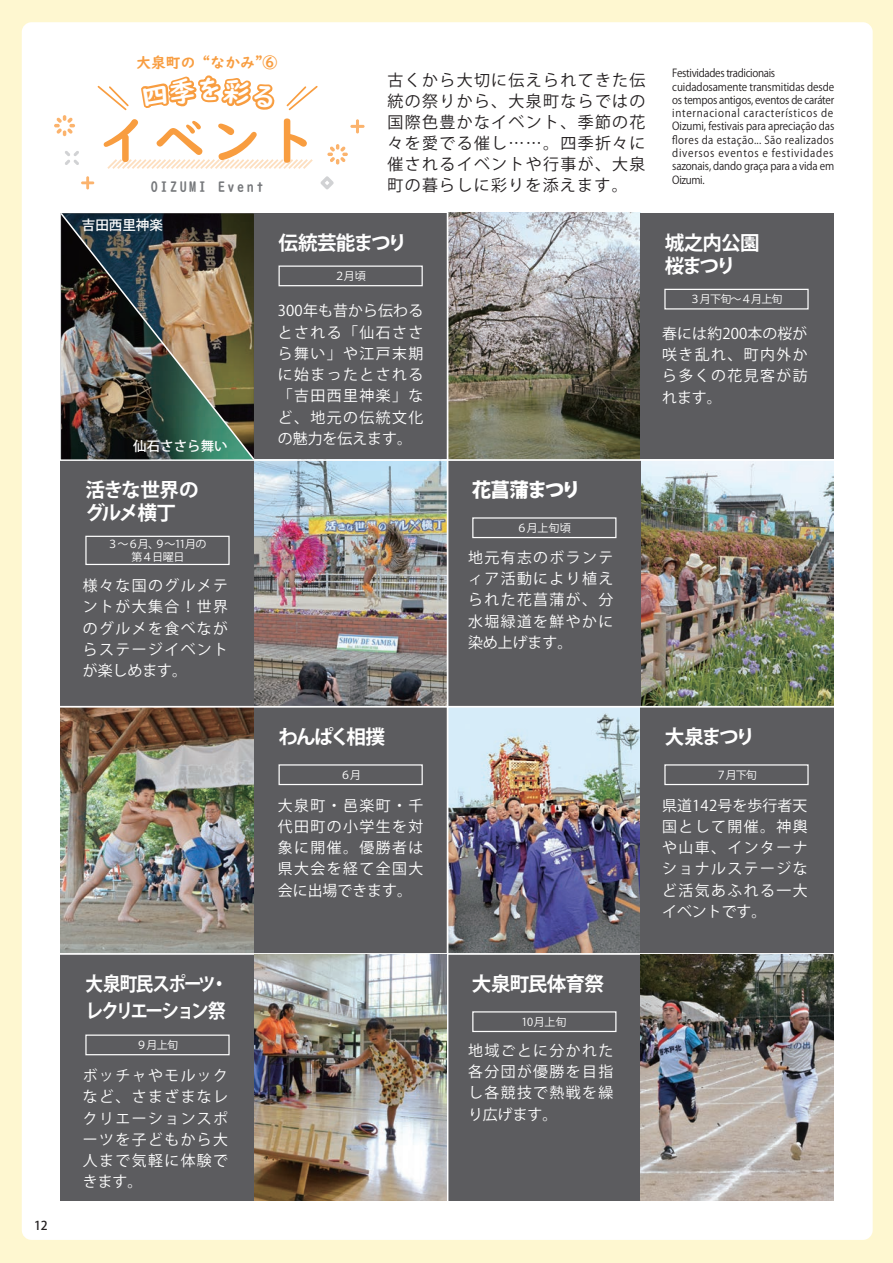
<style>
.page{position:relative;width:893px;height:1263px;background:#fff}
.page>*{position:absolute;margin:0;border:0;box-sizing:border-box;transform-origin:0 0}
.t1{font:52.5px "UD Digi Kyokasho N B";color:#f89d40}
.t2{font:700 19.5px "Koz Go Pro";letter-spacing:-.075em;color:#fff}
.t3{font:700 19.5px/27.2px "Koz Go Pro";letter-spacing:-.1em;color:#fff;scale:.9 1}
.t4{font:700 19.5px/23.4px "Koz Go Pro";letter-spacing:-.05em;color:#fff}
.t5{font:700 19.5px/23.4px "Koz Go Pro";letter-spacing:-.055em;color:#fff}
.t6{font:700 19.5px "Koz Go Pro";letter-spacing:-.04em;color:#fff}
.t7{font:800 19.5px "Koz Go Pro";letter-spacing:-.08em;color:#fff}
.t8{font:15.9px/21px "Koz Go Pro";letter-spacing:.085em;color:#231f20;text-align:justify}
.t9{font:14.85px/21.3px "Koz Go Pro";letter-spacing:.095em;color:#fff;text-align:justify}
.t10{font:14.85px "UD Digi Kyokasho N B";color:#f89d40}
.t11{font:14.25px "UD Digi Kyokasho N B";letter-spacing:.175em;color:#76787b}
.t12{font:500 13.5px "Koz Go Pro";color:#fff}
.t13{font:500 12.15px "Koz Go Pro";color:#231f20}
.t14{font:10.95px/13.4px "Koz Go Pro";letter-spacing:-.01em;color:#231f20;scale:.92 1}
.t15{font:10.95px "Koz Go Pro";letter-spacing:-.065em;color:#fff}
.t16{font:10.95px/13.5px "Koz Go Pro";letter-spacing:-.045em;color:#fff;text-align:center}
</style>
<div class="page">
<div style="left:0;top:0;width:892px;height:1263px;background:#fef7d0"></div>
<div style="left:22px;top:22px;width:851px;height:1218px;background:#fff;border-radius:10px"></div>
<img style="left:448px;top:213px;width:192px;height:246px">
<div style="left:254px;top:213px;width:193px;height:247px;background:#5c5c5f"></div>
<div style="left:640px;top:213px;width:193px;height:247px;background:#5c5c5f"></div>
<img style="left:61px;top:708px;width:193px;height:245px">
<img style="left:448px;top:708px;width:192px;height:245px">
<div style="left:254px;top:707px;width:193px;height:247px;background:#5c5c5f"></div>
<div style="left:640px;top:707px;width:193px;height:247px;background:#5c5c5f"></div>
<img style="left:254px;top:461px;width:193px;height:245px">
<img style="left:640px;top:461px;width:193px;height:245px">
<div style="left:61px;top:461px;width:193px;height:245px;background:#5c5c5f"></div>
<div style="left:448px;top:461px;width:192px;height:245px;background:#5c5c5f"></div>
<div style="left:61px;top:954px;width:193px;height:247px;background:#5c5c5f"></div>
<div style="left:447px;top:954px;width:193px;height:247px;background:#5c5c5f"></div>
<hr style="left:356px;top:119px;width:3px;height:14px;background:#fbb36d;border-radius:2px">
<hr style="left:350px;top:125px;width:15px;height:3px;background:#fbb36d;border-radius:2px">
<hr style="left:447px;top:204px;width:1px;height:1012px;background:#fff">
<hr style="left:46px;top:459px;width:802px;height:2px;background:#fff">
<hr style="left:46px;top:706px;width:802px;height:2px;background:#fff">
<hr style="left:46px;top:953px;width:802px;height:2px;background:#fff">
<img style="left:254px;top:955px;width:193px;height:246px">
<img style="left:60px;top:235px;width:196px;height:226px">
<div style="left:278px;top:265px;width:145px;height:21px;border:1px solid #fff"></div>
<div style="left:664px;top:289px;width:145px;height:20px;border:1px solid #fff"></div>
<div style="left:278px;top:764px;width:145px;height:21px;border:1px solid #fff"></div>
<div style="left:664px;top:764px;width:145px;height:21px;border:1px solid #fff"></div>
<div style="left:85px;top:536px;width:145px;height:29px;border:1px solid #fff"></div>
<div style="left:472px;top:517px;width:144px;height:21px;border:1px solid #fff"></div>
<div style="left:85px;top:1034px;width:145px;height:21px;border:1px solid #fff"></div>
<div style="left:472px;top:1011px;width:144px;height:21px;border:1px solid #fff"></div>
<img style="left:640px;top:955px;width:193px;height:245px">
<svg style="left:54px;top:22px;width:294px;height:213px"></svg>
<p class="t13" style="left:34px;top:1217px;width:15px">12</p>
<p class="t10" style="left:136px;top:54px;width:143px">大泉町の“なかみ”⑥</p>
<h1 class="t1" style="left:98px;top:110px;width:221px">イベント</h1>
<p class="t11" style="left:151px;top:178px;width:114px">OIZUMI Event</p>
<p class="t8" style="left:388px;top:70px;width:259px">古くから大切に伝えられてきた伝統の祭りから、大泉町ならではの国際色豊かなイベント、季節の花々を愛でる催し……。四季折々に催されるイベントや行事が、大泉町の暮らしに彩りを添えます。</p>
<p class="t12" style="left:82px;top:217px;width:83px">吉田西里神楽</p>
<p class="t12" style="left:133px;top:437px;width:96px">仙石ささら舞い</p>
<h2 class="t4" style="left:85px;top:479px;width:115px">活きな世界のグルメ横丁</h2>
<p class="t16" style="left:107px;top:537px;width:101px">３～６月、９～11月の第４日曜日</p>
<p class="t9" style="left:83px;top:575px;width:147px">様々な国のグルメテントが大集合！世界のグルメを食べながらステージイベントが楽しめます。</p>
<h2 class="t2" style="left:278px;top:230px;width:130px">伝統芸能まつり</h2>
<p class="t15" style="left:334px;top:269px;width:33px">２月頃</p>
<p class="t9" style="left:278px;top:301px;width:147px">300年も昔から伝わるとされる「仙石ささら舞い」や江戸末期に始まったとされる「吉田西里神楽」など、地元の伝統文化の魅力を伝えます。</p>
<h2 class="t7" style="left:472px;top:477px;width:111px">花菖蒲まつり</h2>
<p class="t15" style="left:517px;top:521px;width:56px">６月上旬頃</p>
<p class="t9" style="left:468px;top:547px;width:147px">地元有志のボランティア活動により植えられた花菖蒲が、分水堀緑道を鮮やかに染め上げます。</p>
<p class="t14" style="left:672px;top:67px;width:178px">Festividades tradicionais cuidadosamente transmitidas desde os tempos antigos, eventos de caráter internacional característicos de<br>Oizumi, festivais para apreciação das flores da estação... São realizados diversos eventos e festividades sazonais, dando graça para a vida em<br>Oizumi.</p>
<h2 class="t5" style="left:665px;top:232px;width:96px">城之内公園桜まつり</h2>
<p class="t15" style="left:690px;top:292px;width:95px">３月下旬～４月上旬</p>
<p class="t9" style="left:662px;top:323px;width:147px">春には約200本の桜が咲き乱れ、町内外から多くの花見客が訪れます。</p>
<h2 class="t2" style="left:278px;top:724px;width:108px">わんぱく相撲</h2>
<p class="t15" style="left:340px;top:768px;width:23px">６月</p>
<p class="t9" style="left:278px;top:795px;width:147px">大泉町・邑楽町・千代田町の小学生を対象に開催。優勝者は県大会を経て全国大会に出場できます。</p>
<h2 class="t2" style="left:665px;top:724px;width:92px">大泉まつり</h2>
<p class="t15" style="left:716px;top:768px;width:43px">７月下旬</p>
<p class="t9" style="left:662px;top:795px;width:147px">県道142号を歩行者天国として開催。神輿や山車、インターナショナルステージなど活気あふれる一大イベントです。</p>
<h2 class="t3" style="left:85px;top:971px;width:160px">大泉町民スポーツ・レクリエーション祭</h2>
<p class="t15" style="left:136px;top:1038px;width:43px">９月上旬</p>
<p class="t9" style="left:83px;top:1065px;width:147px">ボッチャやモルックなど、さまざまなレクリエーションスポーツを子どもから大人まで気軽に体験できます。</p>
<h2 class="t6" style="left:472px;top:971px;width:134px">大泉町民体育祭</h2>
<p class="t15" style="left:521px;top:1015px;width:47px">10月上旬</p>
<p class="t9" style="left:468px;top:1040px;width:147px">地域ごとに分かれた各分団が優勝を目指し各競技で熱戦を繰り広げます。</p>
</div>
